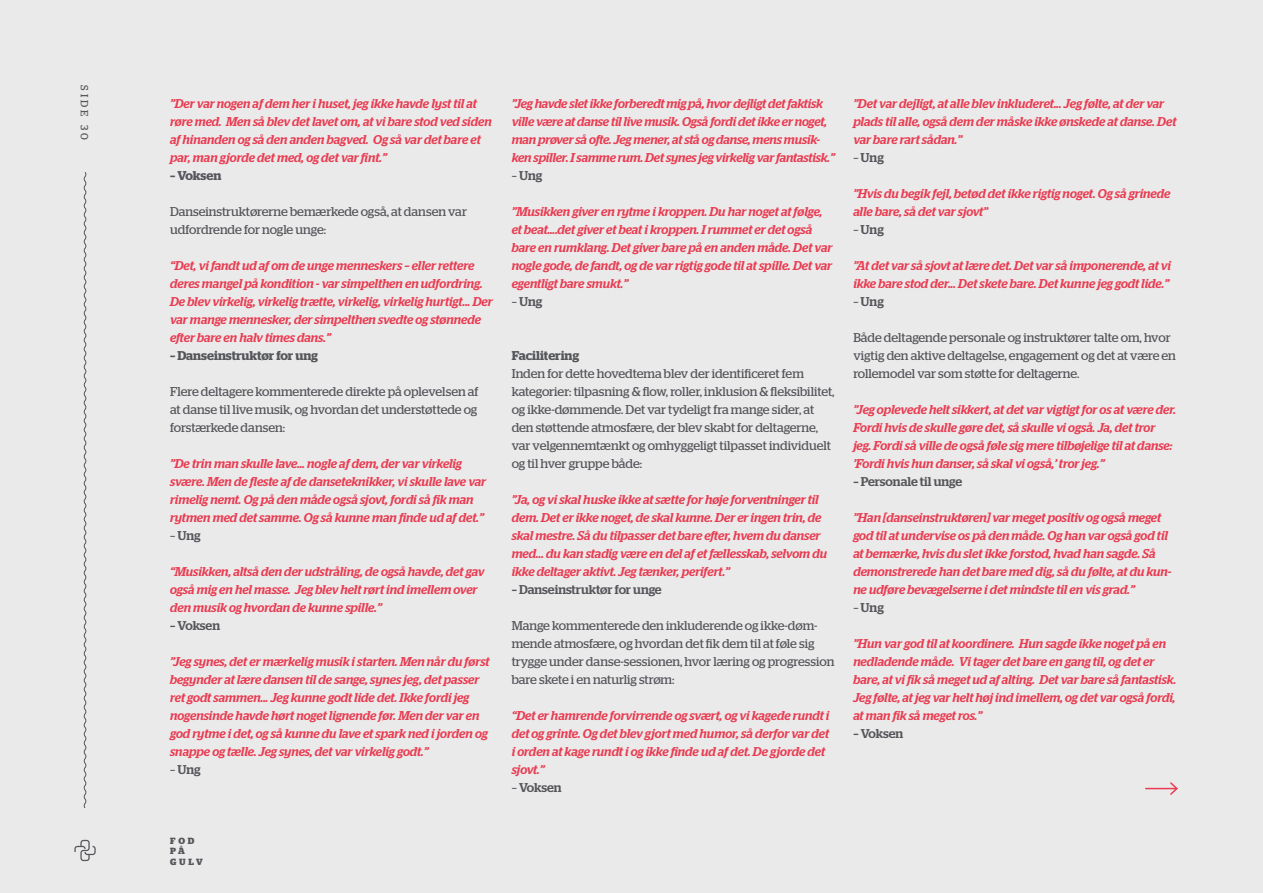
<style>
.page{position:relative;width:1263px;height:893px;background:#ebeaeb}
.page>*{position:absolute;margin:0;border:0;box-sizing:border-box;transform-origin:0 0}
.t1{font:italic 500 12.75px/18px "Stag";letter-spacing:-.005em;color:#e83c51}
.t2{font:12.75px/18px "Stag";letter-spacing:-.005em;color:#55565a}
.t3{font:500 12.75px "Stag";color:#55565a}
.t4{font:600 12.75px "Stag";color:#55565a}
.t5{font:10.5px "Stag";letter-spacing:.295em;color:#55565a}
.t6{font:700 9px/10.5px "Stag";letter-spacing:.305em;color:#55565a}
.s1{font-weight:400}
</style>
<div class="page">
<hr style="left:1146px;top:788px;width:31px;height:1px;background:#e83c51">
<svg style="left:1169px;top:782px;width:9px;height:13px"></svg>
<svg style="left:74px;top:840px;width:22px;height:21px"></svg>
<svg style="left:83px;top:172px;width:4px;height:637px"></svg>
<p class="t5" style="left:91px;top:85px;width:56px;rotate:90deg">SIDE 30</p>
<p class="t1" style="left:170px;top:94px;width:323px">”Der var nogen af dem her i huset, jeg ikke havde lyst til at røre med. Men så blev det lavet om, at vi bare stod ved siden af hinanden og så den anden bagved. Og så var det bare et par, man gjorde det med, og det var fint.”</p>
<p class="t4" style="left:170px;top:168px;width:53px">– Voksen</p>
<p class="t2" style="left:170px;top:202px;width:298px">Danseinstruktørerne bemærkede også, at dansen var udfordrende for nogle unge:</p>
<p class="t1" style="left:170px;top:256px;width:324px">“Det, vi fandt ud af om de unge menneskers – eller rettere deres mangel på kondition - var simpelthen en udfordring.<br>De blev virkelig, virkelig trætte, virkelig, virkelig hurtigt... Der var mange mennesker, der simpelthen svedte og stønnede efter bare en halv times dans.”</p>
<p class="t4" style="left:170px;top:348px;width:149px">– Danseinstruktør for ung</p>
<p class="t2" style="left:170px;top:382px;width:310px;text-align:justify">Flere deltagere kommenterede direkte på oplevelsen af at danse til live musik, og hvordan det understøttede og forstærkede dansen:</p>
<p class="t1" style="left:170px;top:454px;width:317px">”De trin man skulle lave… nogle af dem, der var virkelig svære. Men de fleste af de danseteknikker, vi skulle lave var rimelig nemt. Og på den måde også sjovt, fordi så fik man rytmen med det samme. Og så kunne man finde ud af det.”</p>
<p class="t3" style="left:170px;top:528px;width:32px"><span class="s1">–</span> Ung</p>
<p class="t1" style="left:170px;top:562px;width:316px">“Musikken, altså den der udstråling, de også havde, det gav også mig en hel masse. Jeg blev helt rørt ind imellem over den musik og hvordan de kunne spille.”</p>
<p class="t3" style="left:170px;top:618px;width:51px">– Voksen</p>
<p class="t1" style="left:170px;top:652px;width:321px">”Jeg synes, det er mærkelig musik i starten. Men når du først begynder at lære dansen til de sange, synes jeg, det passer ret godt sammen... Jeg kunne godt lide det. Ikke fordi jeg nogensinde havde hørt noget lignende før. Men der var en god rytme i det, og så kunne du lave et spark ned i jorden og snappe og tælle. Jeg synes, det var virkelig godt.”</p>
<p class="t3" style="left:170px;top:762px;width:32px"><span class="s1">–</span> Ung</p>
<p class="t6" style="left:170px;top:835px;width:34px">FOD<br>PÅ<br>GULV</p>
<p class="t1" style="left:512px;top:95px;width:324px">”Jeg havde slet ikke forberedt mig på, hvor dejligt det faktisk ville være at danse til live musik. Også fordi det ikke er noget, man prøver så ofte. Jeg mener, at stå og danse, mens musik&shy;ken spiller. I samme rum. Det synes jeg virkelig var fantastisk.”</p>
<p class="t3" style="left:512px;top:168px;width:32px"><span class="s1">–</span> Ung</p>
<p class="t1" style="left:512px;top:203px;width:322px">”Musikken giver en rytme i kroppen. Du har noget at følge, et beat….det giver et beat i kroppen. I rummet er det også bare en rumklang. Det giver bare på en anden måde. Det var nogle gode, de fandt, og de var rigtig gode til at spille. Det var egentligt bare smukt.”</p>
<p class="t3" style="left:512px;top:294px;width:32px"><span class="s1">–</span> Ung</p>
<p class="t4" style="left:512px;top:348px;width:69px">Facilitering</p>
<p class="t2" style="left:512px;top:365px;width:324px">Inden for dette hovedtema blev der identificeret fem kategorier: tilpasning &amp; flow, roller, inklusion &amp; fleksibilitet, og ikke-dømmende. Det var tydeligt fra mange sider, at den støttende atmosfære, der blev skabt for deltagerne, var velgennemtænkt og omhyggeligt tilpasset individuelt og til hver gruppe både:</p>
<p class="t1" style="left:512px;top:491px;width:317px">”Ja, og vi skal huske ikke at sætte for høje forventninger til dem. Det er ikke noget, de skal kunne. Der er ingen trin, de skal mestre. Så du tilpasser det bare efter, hvem du danser med... du kan stadig være en del af et fællesskab, selvom du ikke deltager aktivt. Jeg tænker, perifert.”</p>
<p class="t3" style="left:512px;top:582px;width:151px">– Danseinstruktør for unge</p>
<p class="t2" style="left:512px;top:617px;width:324px">Mange kommenterede den inkluderende og ikke-døm&shy;mende atmosfære, og hvordan det fik dem til at føle sig trygge under danse-sessionen, hvor læring og progression bare skete i en naturlig strøm:</p>
<p class="t1" style="left:512px;top:707px;width:319px">“Det er hamrende forvirrende og svært, og vi kagede rundt i det og grinte. Og det blev gjort med humor, så derfor var det i orden at kage rundt i og ikke finde ud af det. De gjorde det sjovt.”</p>
<p class="t3" style="left:512px;top:780px;width:51px"><span class="s1">–</span> Voksen</p>
<p class="t1" style="left:853px;top:95px;width:325px">”Det var dejligt, at alle blev inkluderet... Jeg følte, at der var plads til alle, også dem der måske ikke ønskede at danse. Det var bare rart sådan.”</p>
<p class="t3" style="left:853px;top:150px;width:32px"><span class="s1">–</span> Ung</p>
<p class="t1" style="left:853px;top:185px;width:319px">”Hvis du begik fejl, betød det ikke rigtig noget. Og så grinede alle bare, så det var sjovt”</p>
<p class="t3" style="left:853px;top:222px;width:32px"><span class="s1">–</span> Ung</p>
<p class="t1" style="left:853px;top:257px;width:319px">”At det var så sjovt at lære det. Det var så imponerende, at vi ikke bare stod der... Det skete bare. Det kunne jeg godt lide.”</p>
<p class="t3" style="left:853px;top:294px;width:32px"><span class="s1">–</span> Ung</p>
<p class="t2" style="left:853px;top:329px;width:324px">Både deltagende personale og instruktører talte om, hvor vigtig den aktive deltagelse, engagement og det at være en rollemodel var som støtte for deltagerne.</p>
<p class="t1" style="left:853px;top:401px;width:324px">”Jeg oplevede helt sikkert, at det var vigtigt for os at være der.<br>Fordi hvis de skulle gøre det, så skulle vi også. Ja, det tror jeg. Fordi så ville de også føle sig mere tilbøjelige til at danse: ’Fordi hvis hun danser, så skal vi også,’ tror jeg.”</p>
<p class="t3" style="left:853px;top:474px;width:110px">– Personale til unge</p>
<p class="t1" style="left:853px;top:509px;width:319px">”Han [danseinstruktøren] var meget positiv og også meget god til at undervise os på den måde. Og han var også god til at bemærke, hvis du slet ikke forstod, hvad han sagde. Så demonstrerede han det bare med dig, så du følte, at du kun&shy;ne udføre bevægelserne i det mindste til en vis grad.”</p>
<p class="t3" style="left:853px;top:600px;width:32px"><span class="s1">–</span> Ung</p>
<p class="t1" style="left:853px;top:635px;width:325px">”Hun var god til at koordinere. Hun sagde ikke noget på en nedladende måde. Vi tager det bare en gang til, og det er bare, at vi fik så meget ud af alting. Det var bare så fantastisk.<br>Jeg følte, at jeg var helt høj ind imellem, og det var også fordi, at man fik så meget ros.”</p>
<p class="t3" style="left:853px;top:726px;width:51px">– Voksen</p>
</div>
